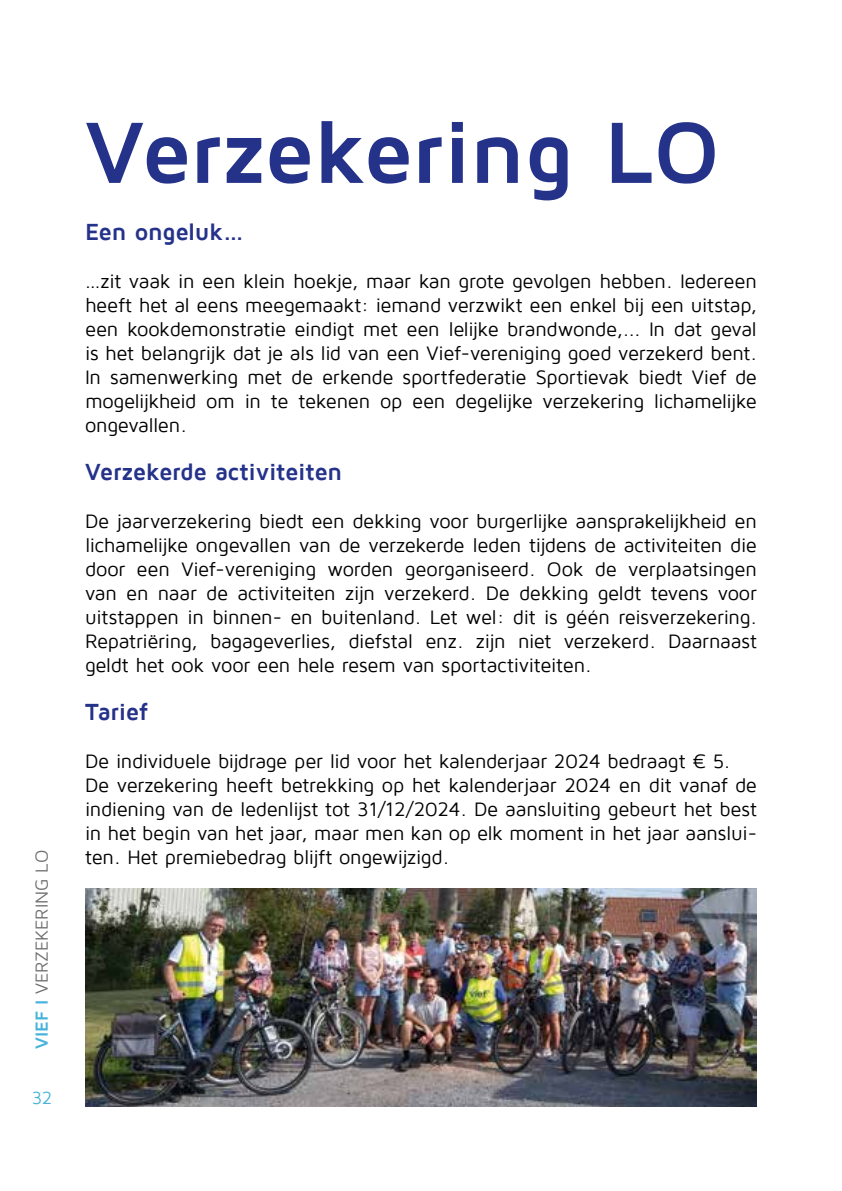
<style>
.page{position:relative;width:842px;height:1191px;background:#fff}
.page>*{position:absolute;margin:0;border:0;box-sizing:border-box;transform-origin:0 0}
.t1{font:700 90px "Maven Pro";letter-spacing:-.015em;color:#25328a}
.t2{font:700 24px "Maven Pro";letter-spacing:-.015em;color:#25328a}
.t3{font:20px/24px "Maven Pro";letter-spacing:-.015em;color:#000;text-align:justify}
.t4{font:18px "Maven Pro";letter-spacing:-.005em;color:#6f6f6e}
.t5{font:18px "Maven Pro";color:#46b3dc}
.s1{font-weight:700;color:#46b3dc}
</style>
<div class="page">
<img style="left:85px;top:888px;width:672px;height:219px">
<p class="t4" style="left:32px;top:1049px;width:201px;rotate:-90deg"><span class="s1">VIEF I</span> VERZEKERING LO</p>
<p class="t5" style="left:32px;top:1089px;width:22px">32</p>
<h1 class="t1" style="left:85px;top:105px;width:637px">Verzekering LO</h1>
<p class="t2" style="left:85px;top:219px;width:160px">Een ongeluk…</p>
<p class="t3" style="left:85px;top:270px;width:673px">…zit vaak in een klein hoekje, maar kan grote gevolgen hebben. Iedereen heeft het al eens meegemaakt: iemand verzwikt een enkel bij een uitstap, een kookdemonstratie eindigt met een lelijke brandwonde,... In dat geval is het belangrijk dat je als lid van een Vief-vereniging goed verzekerd bent.<br>In samenwerking met de erkende sportfederatie Sportievak biedt Vief de mogelijkheid om in te tekenen op een degelijke verzekering lichamelijke ongevallen.</p>
<p class="t2" style="left:85px;top:459px;width:259px">Verzekerde activiteiten</p>
<p class="t3" style="left:85px;top:510px;width:673px">De jaarverzekering biedt een dekking voor burgerlijke aansprakelijkheid en lichamelijke ongevallen van de verzekerde leden tijdens de activiteiten die door een Vief-vereniging worden georganiseerd. Ook de verplaatsingen van en naar de activiteiten zijn verzekerd. De dekking geldt tevens voor uitstappen in binnen- en buitenland. Let wel: dit is géén reisverzekering.<br>Repatriëring, bagageverlies, diefstal enz. zijn niet verzekerd. Daarnaast geldt het ook voor een hele resem van sportactiviteiten.</p>
<p class="t2" style="left:85px;top:699px;width:64px">Tarief</p>
<p class="t3" style="left:85px;top:750px;width:673px;text-align:left">De individuele bijdrage per lid voor het kalenderjaar 2024 bedraagt € 5.<br>De verzekering heeft betrekking op het kalenderjaar 2024 en dit vanaf de indiening van de ledenlijst tot 31/12/2024. De aansluiting gebeurt het best in het begin van het jaar, maar men kan op elk moment in het jaar aanslui&shy;ten. Het premiebedrag blijft ongewijzigd.</p>
</div>
